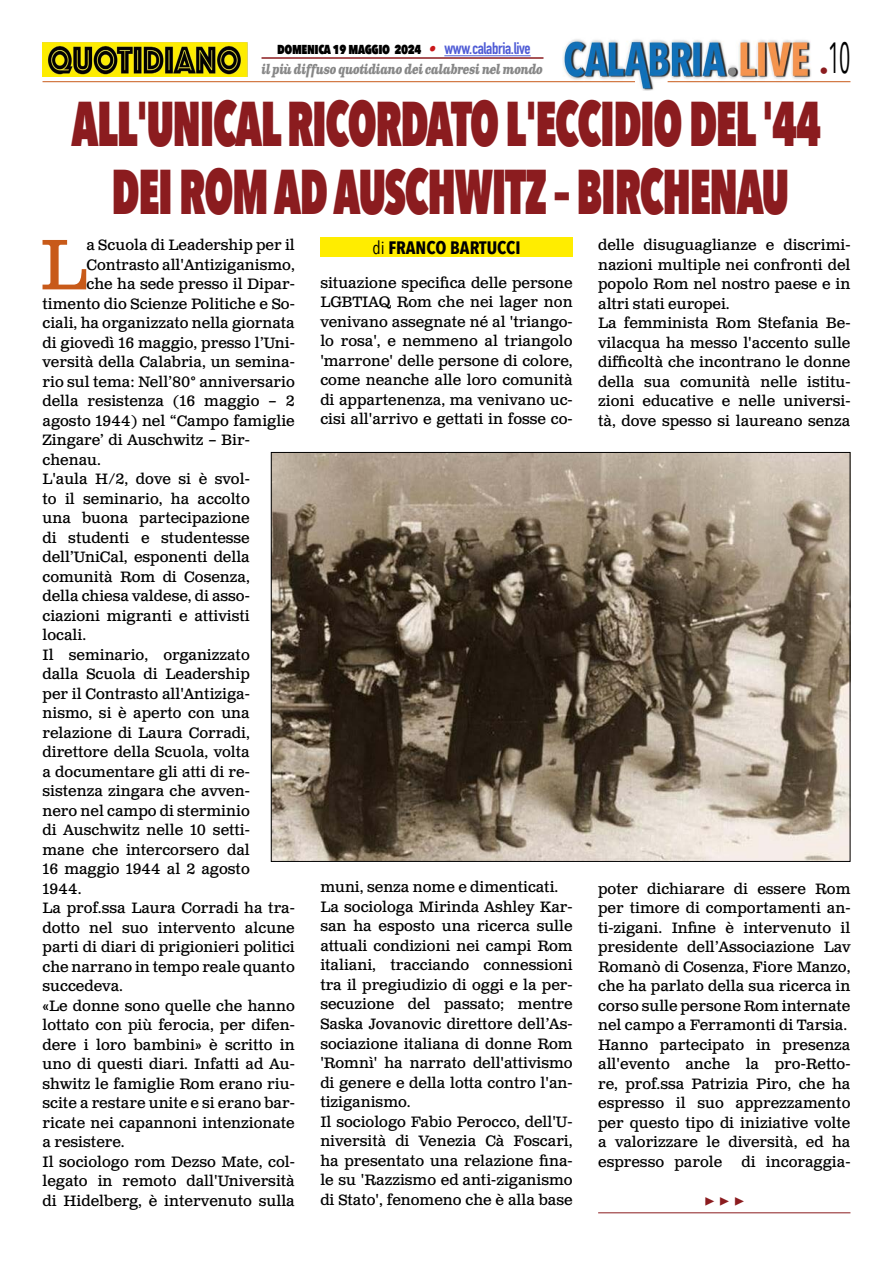
<style>
.page{position:relative;width:893px;height:1263px;background:#fff}
.page>*{position:absolute;margin:0;border:0;box-sizing:border-box;transform-origin:0 0}
.t1{font:71.25px "Clarendon Text Pro";color:#c85a19}
.t2{font:800 63px/67.5px "Avenir Next Condensed";letter-spacing:-.03em;color:#8b1c1f;text-align:center;scale:.72 1}
.t3{font:43.5px "Avenir Next Condensed";color:#000;scale:.55 1}
.t4{font:700 18px "Avenir Next Condensed";color:#000}
.t5{font:700 18px "Minion Pro";color:#8b1c1f}
.t6{font:15px/19.5px "Clarendon Text Pro";color:#000}
.t7{font:800 15px "Avenir Next Condensed";letter-spacing:-.03em;color:#000;scale:.9 1}
.t8{font:italic 700 13.5px "Clarendon Text Pro";letter-spacing:-.05em;color:#878787;scale:.79 1}
.s1{font-family:"Clarendon Text Pro";font-weight:700;font-style:italic;color:#ca181a}
.s2{font-family:"DIN Condensed";font-weight:700;font-size:16.5px;color:#4f5cd6}
.s3{font-weight:400}
</style>
<div class="page">
<img style="left:563px;top:39px;width:248px;height:51px">
<hr style="left:43px;top:81px;width:592px;height:1px;background:#c85a19">
<hr style="left:668px;top:81px;width:182px;height:1px;background:#c85a19">
<hr style="left:444px;top:55px;width:87px;height:1px;background:#4f5cd6">
<hr style="left:261px;top:57px;width:282px;height:2px;background:#8b1c1f">
<img style="left:43px;top:42px;width:204px;height:35px">
<div style="left:320px;top:238px;width:253px;height:19px;background:#ffed00"></div>
<img style="left:273px;top:454px;width:575px;height:406px">
<hr style="left:598px;top:1212px;width:252px;height:1px;background:#8b1c1f">
<h3 class="t3" style="left:820px;top:20px;width:58px"><sub>•</sub>10</h3>
<p class="t7" style="left:277px;top:39px;width:283px">domenica 19 maggio 2024 <span class="s1">•</span> <span class="s2">www.calabria.live</span></p>
<p class="t8" style="left:261px;top:61px;width:358px">il più diffuso quotidiano dei calabresi nel mondo</p>
<h2 class="t2" style="left:71px;top:90px;width:1043px">ALL'UNICAL RICORDATO L'ECCIDIO DEL '44<br>DEI ROM AD AUSCHWITZ – BIRCHENAU</h2>
<h1 class="t1" style="left:40px;top:222px;width:48px">L</h1>
<p class="t6" style="left:86px;top:236px;width:210px">a Scuola di Leadership per il</p>
<p class="t6" style="left:598px;top:236px;width:254px">delle disuguaglianze e discrimi&shy;nazioni multiple nei confronti del popolo Rom nel nostro paese e in altri stati europei.<br>La femminista Rom Stefania Be&shy;vilacqua ha messo l'accento sulle difficoltà che incontrano le donne della sua comunità nelle istitu&shy;zioni educative e nelle universi&shy;tà, dove spesso si laureano senza</p>
<p class="t4" style="left:372px;top:237px;width:150px"><span class="s3">di</span> FRANCO BARTUCCI</p>
<p class="t6" style="left:86px;top:256px;width:210px">Contrasto all'Antiziganismo,</p>
<p class="t6" style="left:86px;top:275px;width:210px">che ha sede presso il Dipar-</p>
<p class="t6" style="left:43px;top:295px;width:254px">timento dio Scienze Politiche e So-</p>
<p class="t6" style="left:43px;top:314px;width:254px">ciali, ha organizzato nella giornata</p>
<p class="t6" style="left:43px;top:334px;width:254px">di giovedì 16 maggio, presso l’Uni-</p>
<p class="t6" style="left:43px;top:353px;width:254px">versità della Calabria, un semina-</p>
<p class="t6" style="left:43px;top:373px;width:254px">rio sul tema: Nell’80° anniversario</p>
<p class="t6" style="left:43px;top:392px;width:254px">della resistenza (16 maggio – 2</p>
<p class="t6" style="left:43px;top:412px;width:254px">agosto 1944) nel “Campo famiglie</p>
<p class="t6" style="left:43px;top:431px;width:209px">Zingare’ di Auschwitz – Bir-</p>
<p class="t6" style="left:43px;top:451px;width:60px">chenau.</p>
<p class="t6" style="left:43px;top:470px;width:209px">L'aula H/2, dove si è svol-</p>
<p class="t6" style="left:43px;top:490px;width:209px">to il seminario, ha accolto</p>
<p class="t6" style="left:43px;top:509px;width:209px">una buona partecipazione</p>
<p class="t6" style="left:43px;top:529px;width:209px">di studenti e studentesse</p>
<p class="t6" style="left:43px;top:548px;width:209px">dell’UniCal, esponenti della</p>
<p class="t6" style="left:43px;top:568px;width:209px">comunità Rom di Cosenza,</p>
<p class="t6" style="left:43px;top:587px;width:209px">della chiesa valdese, di asso-</p>
<p class="t6" style="left:43px;top:607px;width:209px">ciazioni migranti e attivisti</p>
<p class="t6" style="left:43px;top:626px;width:45px">locali.</p>
<p class="t6" style="left:43px;top:646px;width:209px">Il seminario, organizzato</p>
<p class="t6" style="left:43px;top:665px;width:209px">dalla Scuola di Leadership</p>
<p class="t6" style="left:43px;top:685px;width:209px">per il Contrasto all'Antiziga-</p>
<p class="t6" style="left:43px;top:704px;width:209px">nismo, si è aperto con una</p>
<p class="t6" style="left:43px;top:724px;width:209px">relazione di Laura Corradi,</p>
<p class="t6" style="left:43px;top:743px;width:209px">direttore della Scuola, volta</p>
<p class="t6" style="left:43px;top:763px;width:209px">a documentare gli atti di re-</p>
<p class="t6" style="left:43px;top:782px;width:209px">sistenza zingara che avven-</p>
<p class="t6" style="left:43px;top:802px;width:209px">nero nel campo di sterminio</p>
<p class="t6" style="left:43px;top:821px;width:209px">di Auschwitz nelle 10 setti-</p>
<p class="t6" style="left:43px;top:841px;width:209px">mane che intercorsero dal</p>
<p class="t6" style="left:43px;top:860px;width:209px">16 maggio 1944 al 2 agosto</p>
<p class="t6" style="left:43px;top:880px;width:40px">1944.</p>
<p class="t6" style="left:43px;top:899px;width:254px">La prof.ssa Laura Corradi ha tra-</p>
<p class="t6" style="left:43px;top:919px;width:254px">dotto nel suo intervento alcune</p>
<p class="t6" style="left:43px;top:938px;width:254px">parti di diari di prigionieri politici</p>
<p class="t6" style="left:43px;top:958px;width:254px">che narrano in tempo reale quanto</p>
<p class="t6" style="left:43px;top:977px;width:82px">succedeva.</p>
<p class="t6" style="left:43px;top:997px;width:254px">«Le donne sono quelle che hanno</p>
<p class="t6" style="left:43px;top:1016px;width:254px">lottato con più ferocia, per difen-</p>
<p class="t6" style="left:43px;top:1036px;width:254px">dere i loro bambini» è scritto in</p>
<p class="t6" style="left:43px;top:1055px;width:254px">uno di questi diari. Infatti ad Au-</p>
<p class="t6" style="left:43px;top:1075px;width:254px">shwitz le famiglie Rom erano riu-</p>
<p class="t6" style="left:43px;top:1094px;width:254px">scite a restare unite e si erano bar-</p>
<p class="t6" style="left:43px;top:1114px;width:254px">ricate nei capannoni intenzionate</p>
<p class="t6" style="left:43px;top:1133px;width:84px">a resistere.</p>
<p class="t6" style="left:43px;top:1153px;width:254px">Il sociologo rom Dezso Mate, col-</p>
<p class="t6" style="left:43px;top:1172px;width:254px">legato in remoto dall'Università</p>
<p class="t6" style="left:43px;top:1192px;width:254px">di Hidelberg, è intervenuto sulla</p>
<p class="t6" style="left:320px;top:274px;width:254px;text-align:justify">situazione specifica delle persone LGBTIAQ Rom che nei lager non venivano assegnate né al 'triango&shy;lo rosa', e nemmeno al triangolo 'marrone' delle persone di colore, come neanche alle loro comunità di appartenenza, ma venivano uc&shy;cisi all'arrivo e gettati in fosse co-</p>
<p class="t6" style="left:320px;top:878px;width:254px">muni, senza nome e dimenticati.<br>La sociologa Mirinda Ashley Kar&shy;san ha esposto una ricerca sulle attuali condizioni nei campi Rom italiani, tracciando connessioni tra il pregiudizio di oggi e la per&shy;secuzione del passato; mentre<br>Saska Jovanovic direttore dell’As&shy;sociazione italiana di donne Rom 'Romnì' ha narrato dell'attivismo di genere e della lotta contro l'an&shy;tiziganismo.<br>Il sociologo Fabio Perocco, dell'U&shy;niversità di Venezia Cà Foscari, ha presentato una relazione fina&shy;le su 'Razzismo ed anti-ziganismo di Stato', fenomeno che è alla base</p>
<p class="t6" style="left:598px;top:880px;width:254px">poter dichiarare di essere Rom per timore di comportamenti an&shy;ti-zigani. Infine è intervenuto il presidente dell’Associazione Lav<br>Romanò di Cosenza, Fiore Manzo, che ha parlato della sua ricerca in corso sulle persone Rom internate nel campo a Ferramonti di Tarsia.<br>Hanno partecipato in presenza all'evento anche la pro-Retto&shy;re, prof.ssa Patrizia Piro, che ha espresso il suo apprezzamento per questo tipo di iniziative volte a valorizzare le diversità, ed ha espresso parole</p>
<p class="t6" style="left:742px;top:1153px;width:110px">di incoraggia-</p>
<p class="t5" style="left:704px;top:1188px;width:42px">▶ ▶ ▶</p>
</div>
